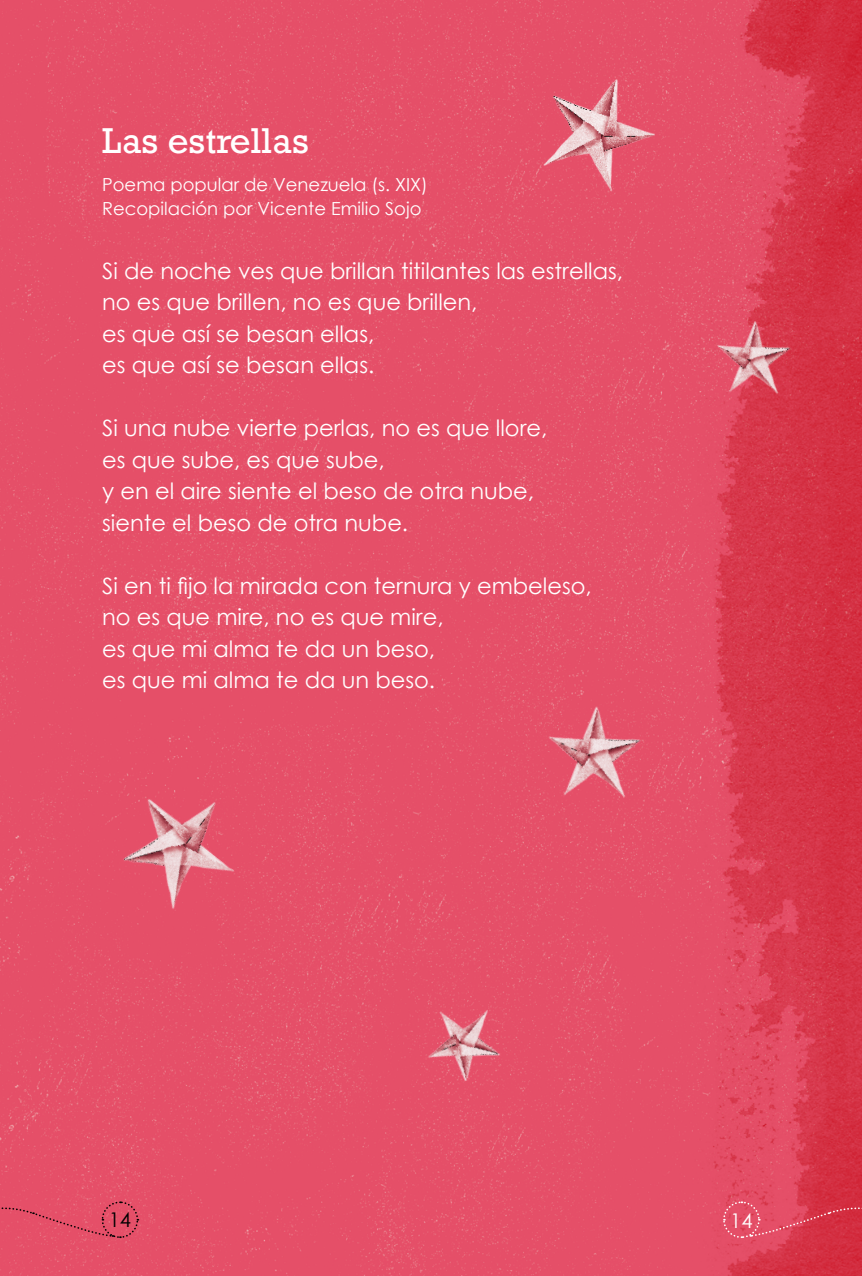
<style>
.page{position:relative;width:862px;height:1276px;background:#fff}
.page>*{position:absolute;margin:0;border:0;box-sizing:border-box;transform-origin:0 0}
.t1{font:33.75px "Rockwell";color:#fff}
.t2{font:22.5px/31.5px "Century Gothic";color:#fff}
.t3{font:20.25px "Century Gothic";color:#000}
.t4{font:20.25px "Century Gothic";color:#fff}
.t5{font:18px/24.8px "Century Gothic";color:#fff}
</style>
<div class="page">
<div style="left:0;top:0;width:665px;height:1276px;background:#e54f68"></div>
<img style="left:665px;top:0;width:196px;height:1276px">
<img style="left:524px;top:66px;width:148px;height:139px">
<img style="left:510px;top:678px;width:159px;height:156px">
<img style="left:685px;top:298px;width:128px;height:125px">
<img style="left:397px;top:980px;width:126px;height:122px">
<img style="left:83px;top:746px;width:200px;height:201px">
<svg style="left:0;top:1200px;width:139px;height:39px;background:#de4d65"></svg>
<svg style="left:721px;top:1200px;width:141px;height:39px;background:#dd445a"></svg>
<h1 class="t1" style="left:102px;top:120px;width:208px">Las estrellas</h1>
<p class="t5" style="left:102px;top:171px;width:327px">Poema popular de Venezuela (s. XIX)<br>Recopilación por Vicente Emilio Sojo</p>
<p class="t2" style="left:102px;top:254px;width:522px">Si de noche ves que brillan titilantes las estrellas, no es que brillen, no es que brillen,<br>es que así se besan ellas,<br>es que así se besan ellas.</p>
<p class="t2" style="left:102px;top:412px;width:446px">Si una nube vierte perlas, no es que llore, es que sube, es que sube,<br>y en el aire siente el beso de otra nube, siente el beso de otra nube.</p>
<p class="t2" style="left:102px;top:569px;width:491px">Si en ti fijo la mirada con ternura y embeleso, no es que mire, no es que mire,<br>es que mi alma te da un beso,<br>es que mi alma te da un beso.</p>
<p class="t3" style="left:109px;top:1206px;width:24px">14</p>
<p class="t4" style="left:729px;top:1206px;width:24px">14</p>
</div>
